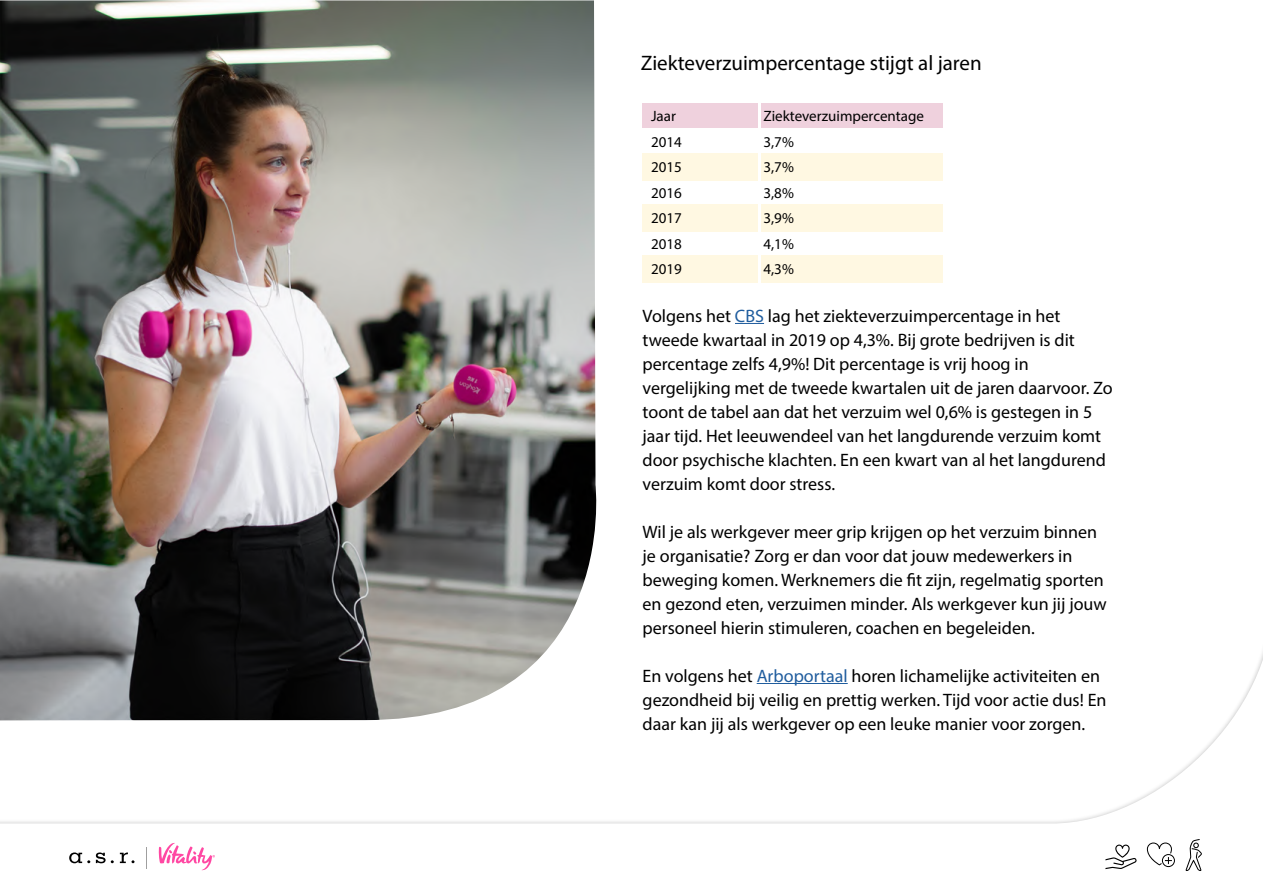
<style>
.page{position:relative;width:1263px;height:893px;background:#fff}
.page>*{position:absolute;margin:0;border:0;box-sizing:border-box;transform-origin:0 0}
.t1{font:21px "Myriad Pro";color:#000}
.t2{font:18px/24px "Myriad Pro";color:#000}
.t3{font:15px/25.5px "Myriad Pro";color:#000}
.s1{color:#205d9e}
</style>
<div class="page">
<div style="left:761px;top:255px;width:181px;height:27px;background:#fff8e2"></div>
<div style="left:761px;top:204px;width:181px;height:27px;background:#fff8e2"></div>
<div style="left:761px;top:153px;width:181px;height:27px;background:#fff8e2"></div>
<div style="left:642px;top:255px;width:115px;height:27px;background:#fff8e2"></div>
<div style="left:642px;top:204px;width:115px;height:27px;background:#fff8e2"></div>
<div style="left:642px;top:153px;width:115px;height:27px;background:#fff8e2"></div>
<svg style="left:0;top:652px;width:1263px;height:218px"></svg>
<div style="left:53px;top:838px;width:176px;height:40px;background:#fff"></div>
<svg style="left:120px;top:852px;width:15px;height:11px"></svg>
<svg style="left:69px;top:852px;width:21px;height:11px"></svg>
<svg style="left:96px;top:852px;width:18px;height:11px"></svg>
<svg style="left:146px;top:847px;width:1px;height:21px"></svg>
<svg style="left:158px;top:842px;width:57px;height:28px"></svg>
<svg style="left:1105px;top:845px;width:33px;height:24px"></svg>
<svg style="left:1147px;top:842px;width:28px;height:25px"></svg>
<svg style="left:1185px;top:839px;width:17px;height:32px"></svg>
<img style="left:0;top:0;width:598px;height:720px">
<div style="left:642px;top:104px;width:115px;height:24px;background:#efd1dd"></div>
<div style="left:761px;top:104px;width:181px;height:24px;background:#efd1dd"></div>
<svg style="left:735px;top:323px;width:29px;height:1px"></svg>
<hr style="left:757px;top:683px;width:91px;height:1px;background:#205d9e">
<p class="t1" style="left:641px;top:50px;width:342px">Ziekteverzuimpercentage stijgt al jaren</p>
<p class="t3" style="left:651px;top:103px;width:32px">Jaar<br>2014<br>2015<br>2016<br>2017<br>2018<br>2019</p>
<p class="t3" style="left:763px;top:103px;width:162px">Ziekteverzuimpercentage<br>3,7%<br>3,7%<br>3,8%<br>3,9%<br>4,1%<br>4,3%</p>
<p class="t2" style="left:643px;top:303px;width:472px">Volgens het <span class="s1">CBS</span> lag het ziekteverzuimpercentage in het tweede kwartaal in 2019 op 4,3%. Bij grote bedrijven is dit percentage zelfs 4,9%! Dit percentage is vrij hoog in vergelijking met de tweede kwartalen uit de jaren daarvoor. Zo toont de tabel aan dat het verzuim wel 0,6% is gestegen in 5 jaar tijd. Het leeuwendeel van het langdurende verzuim komt door psychische klachten. En een kwart van al het langdurend verzuim komt door stress.</p>
<p class="t2" style="left:643px;top:519px;width:466px">Wil je als werkgever meer grip krijgen op het verzuim binnen je organisatie? Zorg er dan voor dat jouw medewerkers in beweging komen. Werknemers die fit zijn, regelmatig sporten en gezond eten, verzuimen minder. Als werkgever kun jij jouw personeel hierin stimuleren, coachen en begeleiden.</p>
<p class="t2" style="left:643px;top:663px;width:465px">En volgens het <span class="s1">Arboportaal</span> horen lichamelijke activiteiten en gezondheid bij veilig en prettig werken. Tijd voor actie dus! En daar kan jij als werkgever op een leuke manier voor zorgen.</p>
</div>
